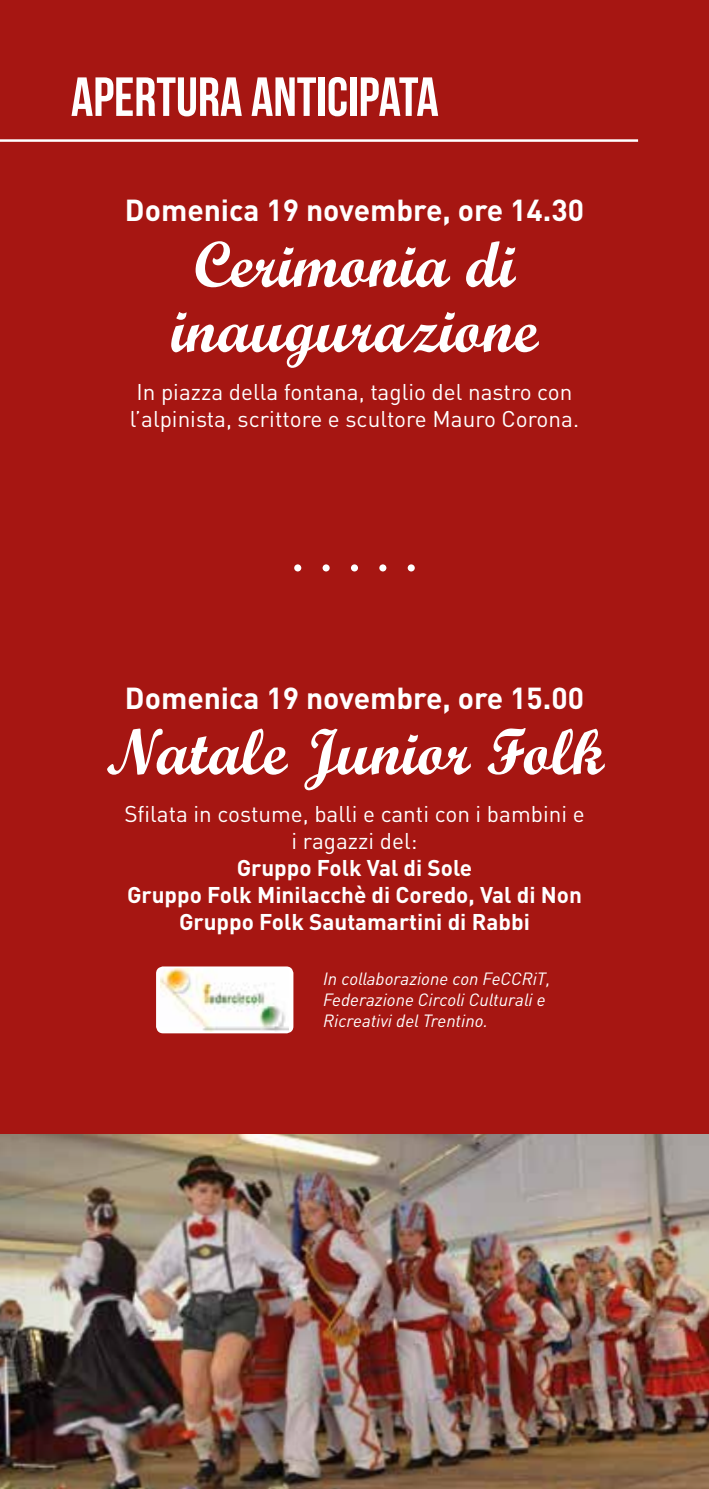
<style>
.page{position:relative;width:709px;height:1489px;background:#fff}
.page>*{position:absolute;margin:0;border:0;box-sizing:border-box;transform-origin:0 0}
.t1{font:65px/65px "Script MT Bold";color:#fff;text-align:center}
.t2{font:700 55px "Bebas Neue";color:#fff}
.t3{font:700 30px "DIN Pro";color:#fff}
.t4{font:22.5px/27px "DIN Pro";color:#fff}
.t5{font:700 22.5px/27px "DIN Pro";color:#fff;text-align:center}
.t6{font:italic 17.5px/21px "DIN Pro";color:#fff}
</style>
<div class="page">
<div style="left:0;top:0;width:709px;height:1488px;background:#a61612"></div>
<hr style="left:0;top:139px;width:638px;height:3px;background:#fff">
<img style="left:0;top:1134px;width:709px;height:354px">
<div style="left:156px;top:966px;width:137px;height:67px;background:#fff;border-radius:7px"></div>
<img style="left:161px;top:968px;width:128px;height:63px">
<div style="left:294px;top:564px;width:7px;height:7px;background:#fff;border-radius:50%"></div>
<div style="left:322px;top:564px;width:8px;height:7px;background:#fff;border-radius:50%"></div>
<div style="left:351px;top:564px;width:7px;height:7px;background:#fff;border-radius:50%"></div>
<div style="left:379px;top:564px;width:7px;height:7px;background:#fff;border-radius:50%"></div>
<div style="left:408px;top:564px;width:7px;height:7px;background:#fff;border-radius:50%"></div>
<h2 class="t2" style="left:71px;top:67px;width:369px">APERTURA ANTICIPATA</h2>
<h3 class="t3" style="left:125px;top:190px;width:460px">Domenica 19 novembre, ore 14.30</h3>
<h1 class="t1" style="left:171px;top:231px;width:369px">Cerimonia di inaugurazione</h1>
<p class="t4" style="left:130px;top:377px;width:450px">In piazza della fontana, taglio del nastro con l’alpinista, scrittore e scultore Mauro Corona.</p>
<h3 class="t3" style="left:125px;top:677px;width:460px">Domenica 19 novembre, ore 15.00</h3>
<h1 class="t1" style="left:105px;top:718px;width:500px">Natale Junior Folk</h1>
<p class="t4" style="left:124px;top:799px;width:462px;text-align:center">Sfilata in costume, balli e canti con i bambini e i ragazzi del:</p>
<p class="t5" style="left:127px;top:853px;width:456px">Gruppo Folk Val di Sole<br>Gruppo Folk Minilacchè di Coredo, Val di Non<br>Gruppo Folk Sautamartini di Rabbi</p>
<p class="t6" style="left:323px;top:967px;width:229px">In collaborazione con FeCCRiT,<br>Federazione Circoli Culturali e<br>Ricreativi del Trentino.</p>
</div>
